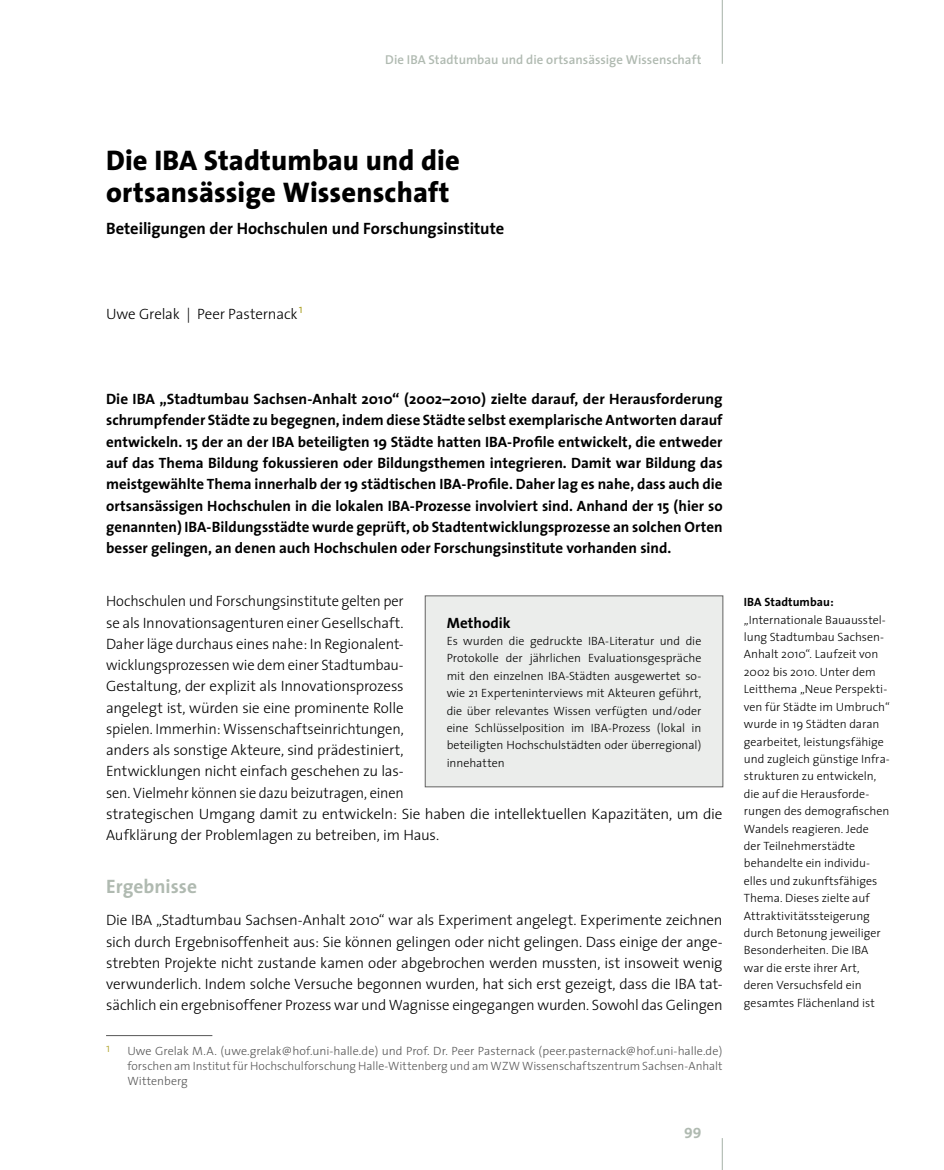
<style>
.page{position:relative;width:944px;height:1170px;background:#fff}
.page>*{position:absolute;margin:0;border:0;box-sizing:border-box;transform-origin:0 0}
.t1{font:800 28.5px/32px "The Sans";letter-spacing:.005em;color:#000}
.t2{font:700 19.5px "The Sans";letter-spacing:.005em;color:#b0bab1}
.t3{font:700 16.5px "The Sans";color:#000}
.t4{font:700 15px/21.3px "The Sans";color:#000;text-align:justify}
.t5{font:300 15px/21.3px "The Sans";letter-spacing:-.01em;color:#000;scale:.96 1}
.t6{font:300 15px/21.3px "The Sans";letter-spacing:-.01em;color:#000;text-align:justify}
.t7{font:15px "The Sans Bold Caps";color:#b0bab1}
.t8{font:600 12.9px "The Sans";color:#b0bab1}
.t9{font:300 12px/17.4px "The Sans";color:#000;text-align:justify}
.t10{font:300 12px/15px "The Sans";color:#565656;text-align:justify}
.t11{font:700 12px "The Sans";letter-spacing:.005em;color:#000}
.t12{font:300 12px "The Sans";color:#b2a631}
</style>
<div class="page">
<hr style="left:722px;top:0;width:1px;height:64px;background:#b0bab1">
<hr style="left:722px;top:1137px;width:1px;height:32px;background:#b0bab1">
<hr style="left:106px;top:1035px;width:106px;height:1px;background:#565656">
<div style="left:425px;top:596px;width:298px;height:190px;background:#ebedeb"></div>
<div style="left:425px;top:595px;width:298px;height:192px;border:1px solid #636362"></div>
<p class="t8" style="left:385px;top:49px;width:318px">Die IBA Stadtumbau und die ortsansässige Wissenschaft</p>
<h1 class="t1" style="left:106px;top:144px;width:355px">Die IBA Stadtumbau und die ortsansässige Wissenschaft</h1>
<h3 class="t3" style="left:106px;top:214px;width:400px">Beteiligungen der Hochschulen und Forschungsinstitute</h3>
<p class="t6" style="left:106px;top:303px;width:198px">Uwe Grelak | Peer Pasternack<sup>1</sup></p>
<p class="t4" style="left:106px;top:388px;width:618px">Die IBA „Stadtumbau Sachsen-Anhalt 2010“ (2002–2010) zielte darauf, der Herausforderung schrumpfender Städte zu begegnen, indem diese Städte selbst exemplarische Antworten darauf entwickeln. 15 der an der IBA beteiligten 19 Städte hatten IBA-Profile entwickelt, die entweder auf das Thema Bildung fokussieren oder Bildungsthemen integrieren. Damit war Bildung das meistgewählte Thema innerhalb der 19 städtischen IBA-Profile. Daher lag es nahe, dass auch die ortsansässigen Hochschulen in die lokalen IBA-Prozesse involviert sind. Anhand der 15 (hier so genannten) IBA-Bildungsstädte wurde geprüft, ob Stadtentwicklungsprozesse an solchen Orten besser gelingen, an denen auch Hochschulen oder Forschungsinstitute vorhanden sind.</p>
<p class="t5" style="left:106px;top:590px;width:644px">Hochschulen und Forschungsinstitute gelten per<br>se als Innovationsagenturen einer Gesellschaft.<br>Daher läge durchaus eines nahe: In Regionalent-<br>wicklungsprozessen wie dem einer Stadtumbau-<br>Gestaltung, der explizit als Innovationsprozess<br>angelegt ist, würden sie eine prominente Rolle<br>spielen. Immerhin: Wissenschaftseinrichtungen,<br>anders als sonstige Akteure, sind prädestiniert,<br>Entwicklungen nicht einfach geschehen zu las-<br>sen. Vielmehr können sie dazu beizutragen, einen<br>strategischen Umgang damit zu entwickeln: Sie haben die intellektuellen Kapazitäten, um die Aufklärung der Problemlagen zu betreiben, im Haus.</p>
<h2 class="t2" style="left:106px;top:870px;width:92px">Ergebnisse</h2>
<p class="t6" style="left:106px;top:909px;width:618px">Die IBA „Stadtumbau Sachsen-Anhalt 2010“ war als Experiment angelegt. Experimente zeichnen sich durch Ergebnisoffenheit aus: Sie können gelingen oder nicht gelingen. Dass einige der ange&shy;strebten Projekte nicht zustande kamen oder abgebrochen werden mussten, ist insoweit wenig verwunderlich. Indem solche Versuche begonnen wurden, hat sich erst gezeigt, dass die IBA tat&shy;sächlich ein ergebnisoffener Prozess war und Wagnisse eingegangen wurden. Sowohl das Gelingen</p>
<p class="t4" style="left:447px;top:611px;width:65px">Methodik</p>
<p class="t9" style="left:447px;top:631px;width:256px">Es wurden die gedruckte IBA-Literatur und die Protokolle der jährlichen Evaluationsgespräche mit den einzelnen IBA-Städten ausgewertet so&shy;wie 21 Experteninterviews mit Akteuren geführt, die über relevantes Wissen verfügten und/oder eine Schlüsselposition im IBA-Prozess (lokal in beteiligten Hochschulstädten oder überregional) innehatten</p>
<p class="t12" style="left:106px;top:1037px;width:6px">1</p>
<p class="t10" style="left:127px;top:1042px;width:597px">Uwe Grelak M.A. (uwe.grelak@hof.uni-halle.de) und Prof. Dr. Peer Pasternack (peer.pasternack@hof.uni-halle.de) forschen am Institut für Hochschulforschung Halle-Wittenberg und am WZW Wissenschaftszentrum Sachsen-Anhalt Wittenberg</p>
<p class="t7" style="left:684px;top:1120px;width:19px">99</p>
<p class="t11" style="left:744px;top:592px;width:92px">IBA Stadtumbau:</p>
<p class="t9" style="left:744px;top:610px;width:148px;text-align:left">„Internationale Bauausstel&shy;lung Stadtumbau Sachsen-<br>Anhalt 2010“. Laufzeit von<br>2002 bis 2010. Unter dem<br>Leitthema „Neue Perspekti&shy;ven für Städte im Umbruch“ wurde in 19 Städten daran gearbeitet, leistungsfähige und zugleich günstige Infra&shy;strukturen zu entwickeln, die auf die Herausforde&shy;rungen des demografischen<br>Wandels reagieren. Jede<br>der Teilnehmerstädte behandelte ein individu&shy;elles und zukunftsfähiges<br>Thema. Dieses zielte auf<br>Attraktivitätssteigerung durch Betonung jeweiliger<br>Besonderheiten. Die IBA war die erste ihrer Art, deren Versuchsfeld ein gesamtes Flächenland ist</p>
</div>
